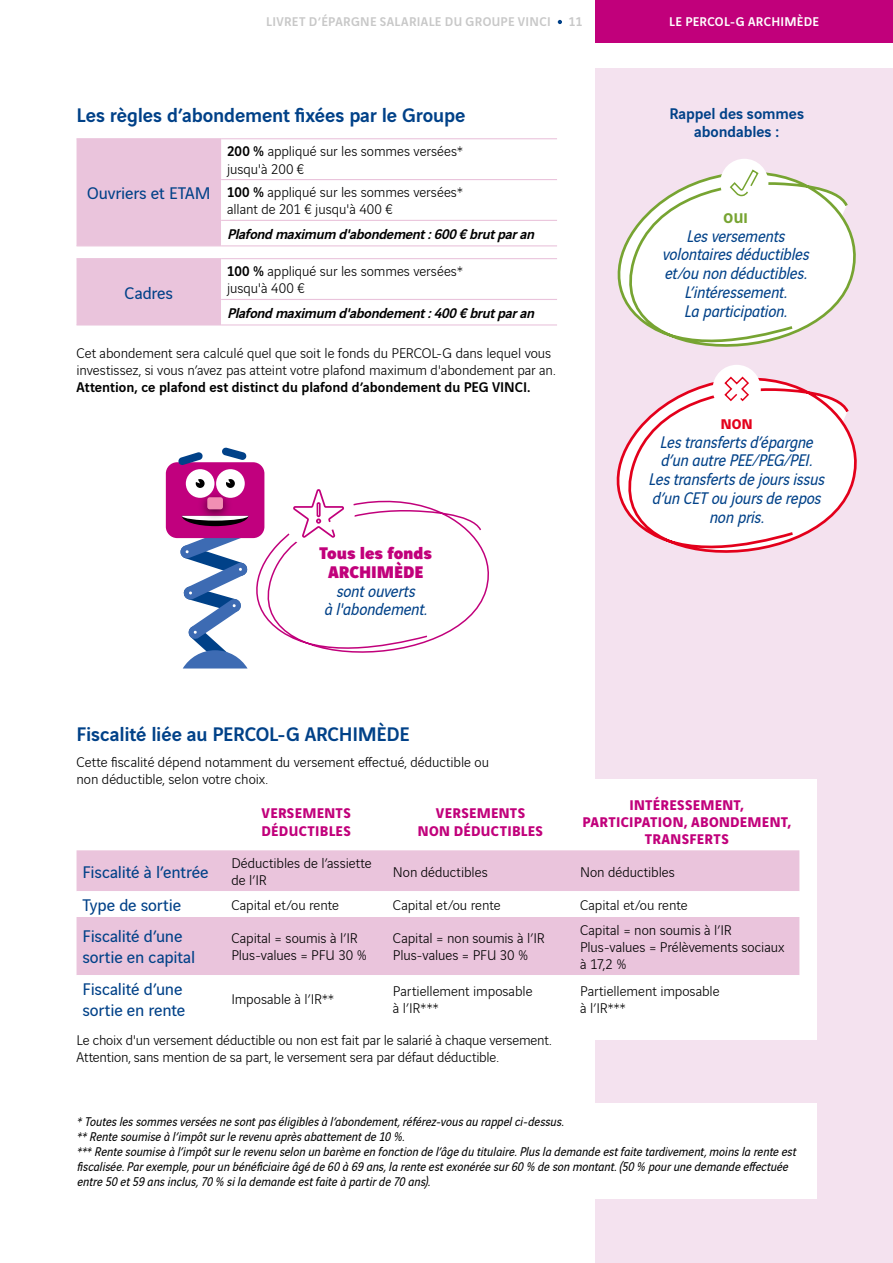
<style>
.page{position:relative;width:893px;height:1263px;background:#fff}
.page>*{position:absolute;margin:0;border:0;box-sizing:border-box;transform-origin:0 0}
._03-Titre_niveau_2{font:500 21px "Vinci Sans";letter-spacing:-.01em;color:#004188}
._05-Exergue_colonne_VINCI{font:italic 18px/18.8px "Vinci Sans";letter-spacing:-.005em;color:#004188;text-align:center}
._04-Texte_courant{font:18px/21px "Vinci Sans";letter-spacing:-.01em;color:#004188}
._05-Exergue_colonne_VINCI-2{font:900 18px/18.8px "Vinci Sans";letter-spacing:-.005em;color:#c1007b;text-align:center}
._03-Sous-titre{font:500 16.5px/17.2px "Vinci Sans";color:#004188;text-align:center}
._04-Texte_courant-2{font:300 15px/17.2px "Vinci Sans";letter-spacing:-.005em;color:#000}
._04-Texte_courant-3{font:700 15px/17.2px "Vinci Sans";letter-spacing:.025em;color:#c1007b;text-align:center}
._04-Texte_courant-4{font:italic 500 15px "Vinci Sans";color:#000}
._04-Texte_courant-5{font:700 15px "Vinci Sans";color:#77a432}
._04-Texte_courant-6{font:700 15px "Vinci Sans";color:#e3001b}
._06-Mentions{font:italic 13.5px/15px "Vinci Sans";color:#000}
.t1{font:500 13.5px "Vinci Sans";letter-spacing:.025em;color:#c8c8c8}
.t2{font:500 13.5px "Vinci Sans";letter-spacing:.02em;color:#fff}
.s1{font-weight:500}
</style>
<div class="page">
<div style="left:595px;top:68px;width:298px;height:1195px;background:#f4e2ef"></div>
<div style="left:595px;top:0;width:298px;height:43px;background:#c1007b"></div>
<svg style="left:558px;top:20px;width:4px;height:4px"></svg>
<div style="left:77px;top:779px;width:739px;height:260px;background:#fff"></div>
<div style="left:77px;top:139px;width:144px;height:41px;background:#eac4dc"></div>
<svg style="left:77px;top:180px;width:480px;height:144px"></svg>
<hr style="left:77px;top:138px;width:144px;height:1px;background:#eac4dc">
<hr style="left:221px;top:138px;width:336px;height:1px;background:#eac4dc">
<hr style="left:221px;top:179px;width:336px;height:1px;background:#eac4dc">
<hr style="left:221px;top:220px;width:336px;height:1px;background:#eac4dc">
<hr style="left:77px;top:245px;width:144px;height:1px;background:#eac4dc">
<hr style="left:221px;top:245px;width:336px;height:1px;background:#eac4dc">
<hr style="left:77px;top:258px;width:144px;height:1px;background:#eac4dc">
<hr style="left:77px;top:324px;width:144px;height:1px;background:#eac4dc">
<hr style="left:221px;top:258px;width:336px;height:1px;background:#eac4dc">
<hr style="left:221px;top:299px;width:336px;height:1px;background:#eac4dc">
<hr style="left:221px;top:324px;width:336px;height:1px;background:#eac4dc">
<div style="left:77px;top:850px;width:722px;height:41px;background:#eac4dc"></div>
<div style="left:77px;top:917px;width:722px;height:58px;background:#eac4dc"></div>
<svg style="left:617px;top:159px;width:239px;height:188px;fill:#fff"></svg>
<div style="left:720px;top:159px;width:48px;height:48px;background:#fff;border-radius:50%"></div>
<svg style="left:616px;top:365px;width:241px;height:188px;fill:#fff"></svg>
<div style="left:713px;top:365px;width:48px;height:48px;background:#fff;border-radius:50%"></div>
<svg style="left:724px;top:376px;width:25px;height:26px"></svg>
<div style="left:77px;top:1103px;width:739px;height:96px;background:#fff"></div>
<svg style="left:237px;top:489px;width:252px;height:180px"></svg>
<div style="left:282px;top:477px;width:73px;height:73px;background:#fff;border-radius:50%"></div>
<svg style="left:291px;top:489px;width:54px;height:51px"></svg>
<div style="left:317px;top:502px;width:4px;height:15px;border:2px solid #c1007b"></div>
<div style="left:166px;top:462px;width:98px;height:76px;background:#c1007e;border-radius:11px"></div>
<svg style="left:180px;top:516px;width:68px;height:152px"></svg>
<img style="left:195px;top:487px;width:40px;height:37px">
<div style="left:207px;top:497px;width:16px;height:12px;background:#f18fb3;border-radius:3px"></div>
<svg style="left:222px;top:448px;width:25px;height:12px"></svg>
<svg style="left:178px;top:452px;width:25px;height:13px"></svg>
<div style="left:186px;top:469px;width:28px;height:29px;background:#fff;border-radius:50%"></div>
<svg style="left:196px;top:479px;width:9px;height:9px"></svg>
<div style="left:216px;top:469px;width:29px;height:29px;background:#fff;border-radius:50%"></div>
<svg style="left:226px;top:479px;width:9px;height:9px"></svg>
<svg style="left:729px;top:169px;width:30px;height:28px"></svg>
<p class="t1" style="left:266px;top:12px;width:286px">LIVRET D’ÉPARGNE SALARIALE DU GROUPE VINCI</p>
<p class="t1" style="left:569px;top:12px;width:15px">11</p>
<p class="t2" style="left:669px;top:12px;width:151px">LE PERCOL-G ARCHIMÈDE</p>
<p class="_03-Titre_niveau_2" style="left:77px;top:99px;width:390px">Les règles d’abondement fixées par le Groupe</p>
<p class="_04-Texte_courant" style="left:87px;top:181px;width:125px">Ouvriers et ETAM</p>
<p class="_04-Texte_courant" style="left:125px;top:281px;width:50px">Cadres</p>
<p class="_04-Texte_courant-2" style="left:227px;top:142px;width:237px"><span class="s1">200 %</span> appliqué sur les sommes versées* jusqu'à 200 €</p>
<p class="_04-Texte_courant-2" style="left:227px;top:182px;width:237px"><span class="s1">100 %</span> appliqué sur les sommes versées* allant de 201 € jusqu'à 400 €</p>
<p class="_04-Texte_courant-4" style="left:227px;top:222px;width:313px">Plafondmaximum d'abondement:600€brutparan</p>
<p class="_04-Texte_courant-2" style="left:227px;top:261px;width:237px"><span class="s1">100 %</span> appliqué sur les sommes versées* jusqu'à 400 €</p>
<p class="_04-Texte_courant-4" style="left:227px;top:301px;width:313px">Plafondmaximum d'abondement:400€brutparan</p>
<p class="_04-Texte_courant-2" style="left:77px;top:343px;width:480px">Cet abondement sera calculé quel que soit le fonds du PERCOL-G dans lequel vous investissez, si vous n’avez pas atteint votre plafond maximum d'abondement par an.<br><span class="s1">Attention, ce plafond est distinct du plafond d’abondement du PEG VINCI.</span></p>
<p class="_05-Exergue_colonne_VINCI-2" style="left:319px;top:542px;width:114px">Tous les fonds<br>ARCHIMÈDE</p>
<p class="_05-Exergue_colonne_VINCI" style="left:324px;top:580px;width:104px">sont ouverts<br>à l'abondement.</p>
<p class="_03-Sous-titre" style="left:669px;top:104px;width:136px">Rappel des sommes abondables :</p>
<p class="_04-Texte_courant-5" style="left:724px;top:206px;width:26px">OUI</p>
<p class="_05-Exergue_colonne_VINCI" style="left:663px;top:225px;width:148px">Les versements volontaires déductibles et/ou non déductibles.</p>
<p class="_05-Exergue_colonne_VINCI" style="left:685px;top:281px;width:104px">L’intéressement.</p>
<p class="_05-Exergue_colonne_VINCI" style="left:684px;top:300px;width:104px">La participation.</p>
<p class="_04-Texte_courant-6" style="left:721px;top:412px;width:34px">NON</p>
<p class="_05-Exergue_colonne_VINCI" style="left:660px;top:431px;width:155px;text-align:left">Les transferts d’épargne d’un autre PEE/PEG/PEI.</p>
<p class="_05-Exergue_colonne_VINCI" style="left:649px;top:468px;width:177px">Les transferts de jours issus d’un CET ou jours de repos non pris.</p>
<p class="_03-Titre_niveau_2" style="left:77px;top:718px;width:335px">Fiscalité liée au PERCOL-G ARCHIMÈDE</p>
<p class="_04-Texte_courant-2" style="left:77px;top:752px;width:414px">Cette fiscalité dépend notamment du versement effectué, déductible ou non déductible, selon votre choix.</p>
<p class="_04-Texte_courant-3" style="left:262px;top:803px;width:91px;text-align:left">VERSEMENTS<br>DÉDUCTIBLES</p>
<p class="_04-Texte_courant-3" style="left:418px;top:803px;width:127px">VERSEMENTS<br>NON DÉDUCTIBLES</p>
<p class="_04-Texte_courant-3" style="left:582px;top:795px;width:210px">INTÉRESSEMENT,<br>PARTICIPATION, ABONDEMENT,<br>TRANSFERTS</p>
<p class="_04-Texte_courant" style="left:83px;top:860px;width:128px">Fiscalité à l’entrée</p>
<p class="_04-Texte_courant-2" style="left:231px;top:853px;width:142px">Déductibles de l’assiette de l’IR</p>
<p class="_04-Texte_courant-2" style="left:393px;top:862px;width:96px">Non déductibles</p>
<p class="_04-Texte_courant-2" style="left:580px;top:862px;width:96px">Non déductibles</p>
<p class="_04-Texte_courant" style="left:83px;top:893px;width:100px">Type de sortie</p>
<p class="_04-Texte_courant-2" style="left:231px;top:895px;width:109px">Capital et/ou rente</p>
<p class="_04-Texte_courant-2" style="left:393px;top:895px;width:109px">Capital et/ou rente</p>
<p class="_04-Texte_courant-2" style="left:580px;top:895px;width:109px">Capital et/ou rente</p>
<p class="_04-Texte_courant" style="left:83px;top:924px;width:114px">Fiscalité d’une sortie en capital</p>
<p class="_04-Texte_courant-2" style="left:231px;top:928px;width:128px">Capital = soumis à l’IR</p>
<p class="_04-Texte_courant-2" style="left:580px;top:920px;width:153px">Capital = non soumis à l’IR</p>
<p class="_04-Texte_courant-2" style="left:580px;top:937px;width:206px">Plus-values = Prélèvements sociaux à 17,2 %</p>
<p class="_04-Texte_courant-2" style="left:393px;top:928px;width:153px">Capital = non soumis à l’IR</p>
<p class="_04-Texte_courant-2" style="left:393px;top:946px;width:137px">Plus-values = PFU 30 %</p>
<p class="_04-Texte_courant-2" style="left:231px;top:946px;width:137px">Plus-values = PFU 30 %</p>
<p class="_04-Texte_courant" style="left:83px;top:977px;width:104px">Fiscalité d’une sortie en rente</p>
<p class="_04-Texte_courant-2" style="left:231px;top:989px;width:104px">Imposable à l’IR**</p>
<p class="_04-Texte_courant-2" style="left:393px;top:981px;width:141px">Partiellement imposable à l’IR***</p>
<p class="_04-Texte_courant-2" style="left:580px;top:981px;width:141px">Partiellement imposable à l’IR***</p>
<p class="_04-Texte_courant-2" style="left:77px;top:1030px;width:476px">Le choix d'un versement déductible ou non est fait par le salarié à chaque versement.<br>Attention, sans mention de sa part, le versement sera par défaut déductible.</p>
<p class="_06-Mentions" style="left:77px;top:1113px;width:488px">* Toutes les sommes versées ne sont pas éligibles à l’abondement, référez-vous au rappel ci-dessus.</p>
<p class="_06-Mentions" style="left:77px;top:1128px;width:329px">** Rente soumise à l’impôt sur le revenu après abattement de 10 %.</p>
<p class="_06-Mentions" style="left:77px;top:1143px;width:721px">*** Rente soumise à l’impôt sur le revenu selon un barème en fonction de l’âge du titulaire. Plus la demande est faite tardivement, moins la rente est fiscalisée. Par exemple, pour un bénéficiaire âgé de 60 à 69 ans, la rente est exonérée sur 60 % de son montant. (50 % pour une demande effectuée entre 50 et 59 ans inclus, 70 % si la demande est faite à partir de 70 ans).</p>
</div>
